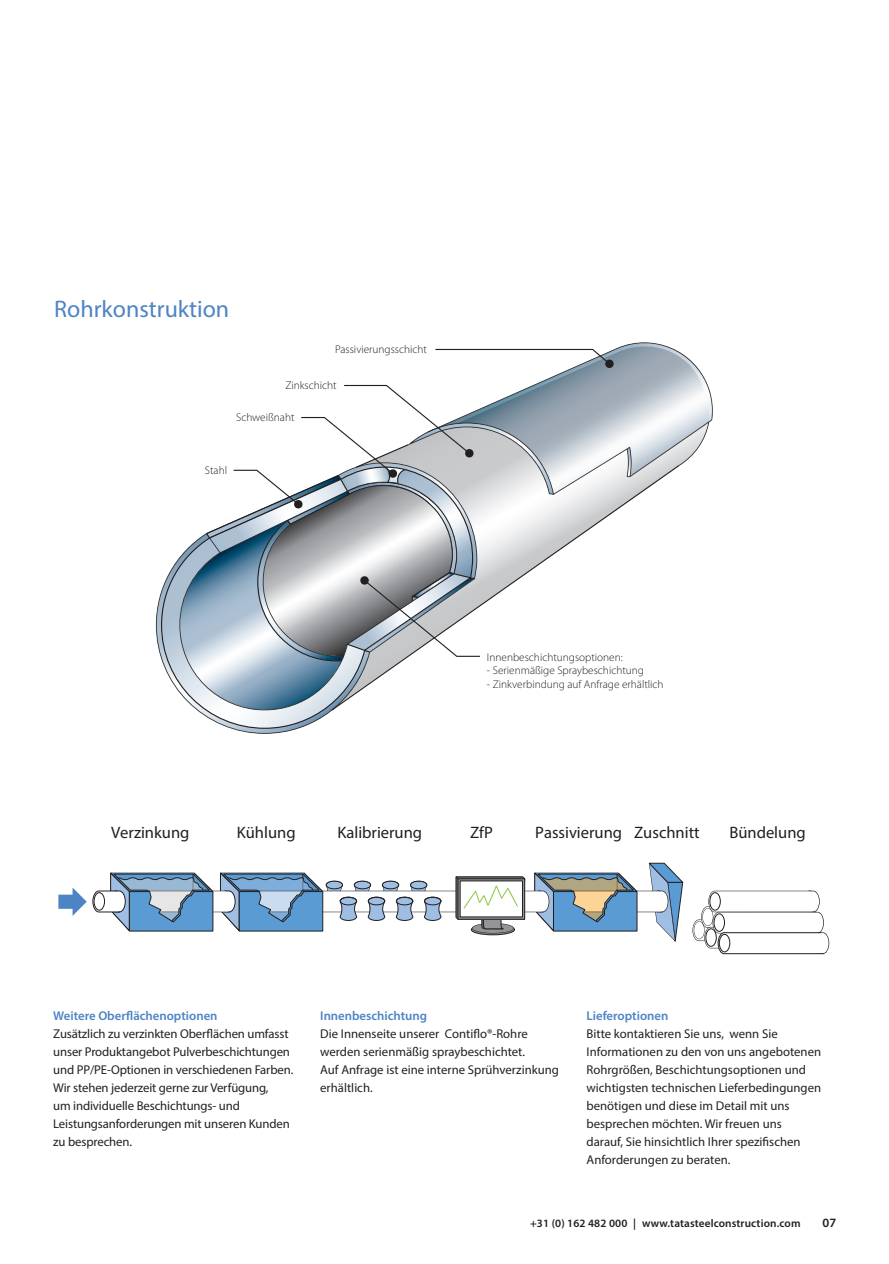
<style>
.page{position:relative;width:889px;height:1264px;background:#fff}
.page>*{position:absolute;margin:0;border:0;box-sizing:border-box;transform-origin:0 0}
.t1{font:24px "Myriad Pro";color:#4d84c4}
.t2{font:16.5px "Myriad Pro";color:#231f20}
.t3{font:12.75px/18px "Myriad Pro";color:#231f20}
.t4{font:600 12.75px "Myriad Pro";color:#4d84c4}
.t5{font:600 12.75px "Myriad Pro";color:#231f20}
.t6{font:300 11.25px "Myriad Pro";color:#231f20}
.t7{font:600 11.25px "Myriad Pro";letter-spacing:.01em;color:#231f20}
</style>
<div class="page">
<svg style="left:692px;top:890px;width:137px;height:64px"></svg>
<div style="left:719px;top:933px;width:11px;height:18px;border:1px solid #231f20;border-radius:50%"></div>
<svg style="left:58px;top:862px;width:625px;height:80px"></svg>
<svg style="left:155px;top:342px;width:557px;height:392px"></svg>
<h1 class="t1" style="left:54px;top:294px;width:177px">Rohrkonstruktion</h1>
<p class="t6" style="left:335px;top:343px;width:93px">Passivierungsschicht</p>
<p class="t6" style="left:285px;top:379px;width:53px">Zinkschicht</p>
<p class="t6" style="left:236px;top:411px;width:60px">Schweißnaht</p>
<p class="t6" style="left:205px;top:463px;width:24px">Stahl</p>
<p class="t6" style="left:487px;top:650px;width:137px">Innenbeschichtungsoptionen:</p>
<p class="t6" style="left:487px;top:663px;width:158px">- Serienmäßige Spraybeschichtung</p>
<p class="t6" style="left:487px;top:677px;width:178px">- Zinkverbindung auf Anfrage erhältlich</p>
<p class="t2" style="left:111px;top:821px;width:80px">Verzinkung</p>
<p class="t2" style="left:237px;top:821px;width:60px">Kühlung</p>
<p class="t2" style="left:337px;top:821px;width:86px">Kalibrierung</p>
<p class="t2" style="left:470px;top:821px;width:24px">ZfP</p>
<p class="t2" style="left:535px;top:821px;width:166px">Passivierung Zuschnitt</p>
<p class="t2" style="left:729px;top:821px;width:78px">Bündelung</p>
<p class="t4" style="left:53px;top:1007px;width:166px">Weitere Oberflächenoptionen</p>
<p class="t3" style="left:53px;top:1024px;width:241px">Zusätzlich zu verzinkten Oberflächen umfasst unser Produktangebot Pulverbeschichtungen und PP/PE-Optionen in verschiedenen Farben.<br>Wir stehen jederzeit gerne zur Verfügung,<br>um individuelle Beschichtungs- und Leistungsanforderungen mit unseren Kunden zu besprechen.</p>
<p class="t4" style="left:320px;top:1007px;width:108px">Innenbeschichtung</p>
<p class="t3" style="left:320px;top:1024px;width:240px">Die Innenseite unserer Contiflo®-Rohre werden serienmäßig spraybeschichtet.<br>Auf Anfrage ist eine interne Sprühverzinkung erhältlich.</p>
<p class="t4" style="left:586px;top:1007px;width:83px">Lieferoptionen</p>
<p class="t3" style="left:586px;top:1024px;width:236px">Bitte kontaktieren Sie uns, wenn Sie Informationen zu den von uns angebotenen Rohrgrößen, Beschichtungsoptionen und wichtigsten technischen Lieferbedingungen benötigen und diese im Detail mit uns besprechen möchten. Wir freuen uns darauf, Sie hinsichtlich Ihrer spezifischen Anforderungen zu beraten.</p>
<p class="t7" style="left:530px;top:1215px;width:272px">+31 (0) 162 482 000 | www.tatasteelconstruction.com</p>
<p class="t5" style="left:822px;top:1214px;width:15px">07</p>
</div>
